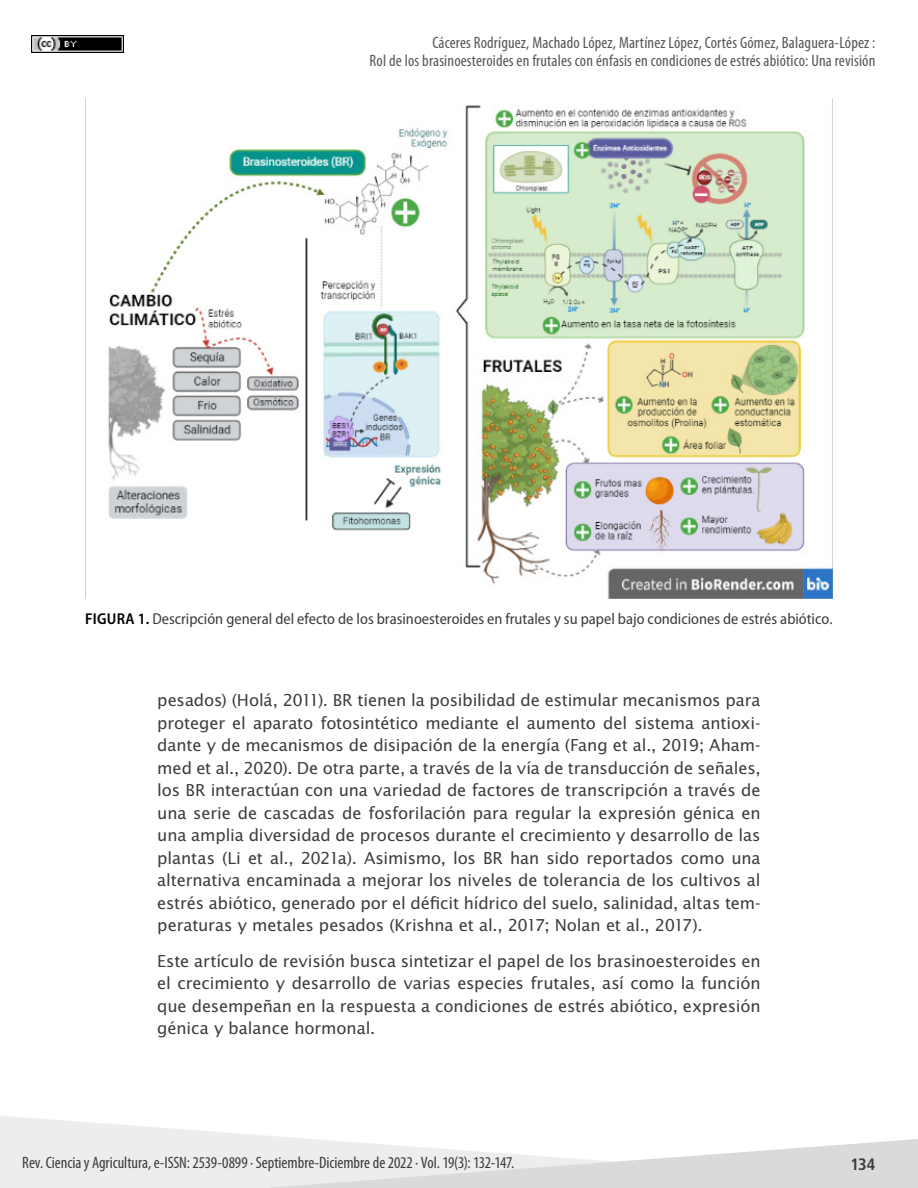
<style>
.page{position:relative;width:918px;height:1188px;background:#fff}
.page>*{position:absolute;margin:0;border:0;box-sizing:border-box;transform-origin:0 0}
.t1{font:16.5px/22.5px "Lucida Sans Std";letter-spacing:-.005em;color:#3c3c3b;text-align:justify}
.t2{font:condensed 16.5px/18px "Myriad Pro";letter-spacing:.01em;color:#575756;text-align:right}
.t3{font:condensed 16.5px "Myriad Pro";letter-spacing:-.005em;color:#3c3c3b}
.t4{font:700 condensed 16.5px "Frutiger LT Std";color:#3c3c3b}
.t5{font:semi-condensed 15.75px "Myriad Pro";color:#3c3c3b}
.s1{font-weight:600;color:#000}
</style>
<div class="page">
<img style="left:31px;top:36px;width:92px;height:17px">
<svg style="left:0;top:1116px;width:305px;height:72px;fill:#ededed"></svg>
<svg style="left:269px;top:1139px;width:649px;height:49px"></svg>
<img style="left:85px;top:99px;width:748px;height:499px">
<p class="t2" style="left:370px;top:33px;width:507px">Cáceres Rodríguez, Machado López, Martínez López, Cortés Gómez, Balaguera-López :<br>Rol de los brasinoesteroides en frutales con énfasis en condiciones de estrés abiótico: Una revisión</p>
<p class="t5" style="left:85px;top:610px;width:749px"><span class="s1">FIGURA 1.</span> Descripción general del efecto de los brasinoesteroides en frutales y su papel bajo condiciones de estrés abiótico.</p>
<p class="t1" style="left:157px;top:689px;width:605px">pesados) (Holá, 2011). BR tienen la posibilidad de estimular mecanismos para proteger el aparato fotosintético mediante el aumento del sistema antioxi&shy;dante y de mecanismos de disipación de la energía (Fang et al., 2019; Aham&shy;med et al., 2020). De otra parte, a través de la vía de transducción de señales, los BR interactúan con una variedad de factores de transcripción a través de una serie de cascadas de fosforilación para regular la expresión génica en una amplia diversidad de procesos durante el crecimiento y desarrollo de las plantas (Li et al., 2021a). Asimismo, los BR han sido reportados como una alternativa encaminada a mejorar los niveles de tolerancia de los cultivos al estrés abiótico, generado por el déficit hídrico del suelo, salinidad, altas tem&shy;peraturas y metales pesados (Krishna et al., 2017; Nolan et al., 2017).</p>
<p class="t1" style="left:157px;top:950px;width:605px">Este artículo de revisión busca sintetizar el papel de los brasinoesteroides en el crecimiento y desarrollo de varias especies frutales, así como la función que desempeñan en la respuesta a condiciones de estrés abiótico, expresión génica y balance hormonal.</p>
<p class="t3" style="left:22px;top:1153px;width:494px">Rev. Ciencia y Agricultura, e-ISSN: 2539-0899 ∙ Septiembre-Diciembre de 2022 ∙ Vol. 19(3): 132-147.</p>
<p class="t4" style="left:851px;top:1154px;width:26px">134</p>
</div>
